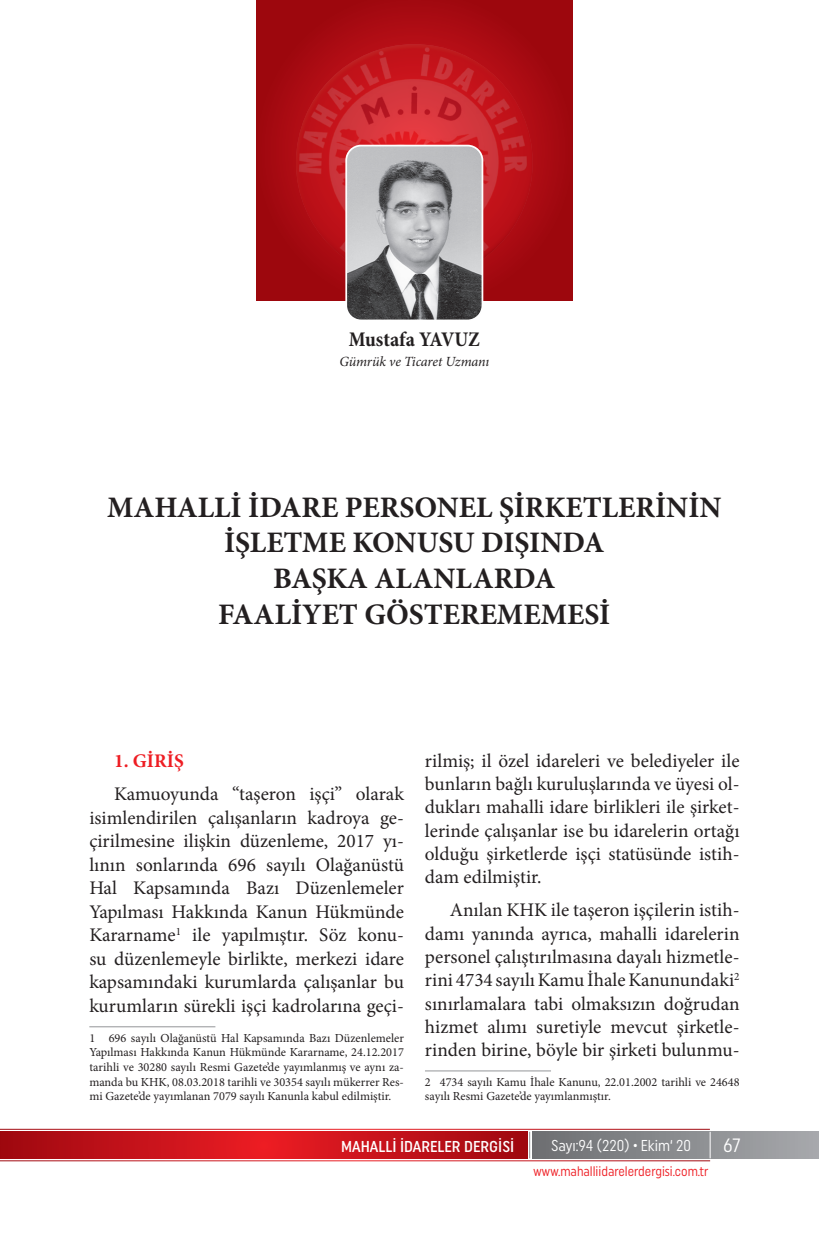
<style>
.page{position:relative;width:819px;height:1241px;background:#fff}
.page>*{position:absolute;margin:0;border:0;box-sizing:border-box;transform-origin:0 0}
.t1{font:700 29.75px/35.7px "Minion Pro";color:#231f20;text-align:center}
.t2{font:700 condensed 21px "Minion Pro";color:#231f20}
.t3{font:19.25px/23.3px "Minion Pro";color:#231f20;text-align:justify}
.t4{font:700 19.25px "Minion Pro";color:#ee1d23}
.t5{font:19.25px "Uniform Condensed";color:#fff}
.t6{font:500 15.75px "Uniform Condensed";color:#fff}
.t7{font:15.75px "Uniform Condensed";color:#fff;scale:.95 1}
.t8{font:italic 14px "Minion Pro";letter-spacing:-.015em;color:#231f20}
.t9{font:13.83px "Uniform Condensed";color:#ee1d23;scale:.92 1}
.t10{font:12.25px/14.7px "Minion Pro";color:#231f20;text-align:justify}
</style>
<div class="page">
<div style="left:532px;top:1131px;width:287px;height:27px;background:linear-gradient(to right,#6d6f71,#a8a9ad)"></div>
<svg style="left:0;top:1131px;width:527px;height:27px;background:#c41219"></svg>
<svg style="left:529px;top:1131px;width:1px;height:27px"></svg>
<svg style="left:709px;top:1131px;width:1px;height:27px"></svg>
<div style="left:256px;top:0;width:316px;height:300px;background:linear-gradient(to right,#a70a11,#a70a11)"></div>
<img style="left:296px;top:44px;width:236px;height:237px;border-radius:118px">
<img style="left:346px;top:145px;width:136px;height:173px">
<div style="left:345px;top:145px;width:138px;height:176px;border:2px solid #fff;border-radius:15px"></div>
<hr style="left:89px;top:1026px;width:126px;height:1px;background:#939598">
<hr style="left:425px;top:1070px;width:126px;height:1px;background:#939598">
<p class="t2" style="left:349px;top:324px;width:132px">Mustafa YAVUZ</p>
<p class="t8" style="left:339px;top:352px;width:151px">Gümrük ve Ticaret Uzmanı</p>
<h1 class="t1" style="left:107px;top:489px;width:616px">MAHALLİ İDARE PERSONEL ŞİRKETLERİNİN<br>İŞLETME KONUSU DIŞINDA<br>BAŞKA ALANLARDA<br>FAALİYET GÖSTEREMEMESİ</h1>
<p class="t4" style="left:114px;top:747px;width:71px">1. GİRİŞ</p>
<p class="t3" style="left:89px;top:782px;width:316px;text-indent:25px">Kamuoyunda “taşeron işçi” olarak isimlendirilen çalışanların kadroya ge&shy;çirilmesine ilişkin düzenleme, 2017 yı&shy;lının sonlarında 696 sayılı Olağanüstü Hal Kapsamında Bazı Düzenlemeler Yapılması Hakkında Kanun Hükmünde Kararname<sup>1</sup> ile yapılmıştır. Söz konu&shy;su düzenlemeyle birlikte, merkezi idare kapsamındaki kurumlarda çalışanlar bu kurumların sürekli işçi kadrolarına geçi-</p>
<p class="t10" style="left:89px;top:1030px;width:316px">1 696 sayılı Olağanüstü Hal Kapsamında Bazı Düzenlemeler Yapılması Hakkında Kanun Hükmünde Kararname, 24.12.2017 tarihli ve 30280 sayılı Resmi Gazete’de yayımlanmış ve aynı za&shy;manda bu KHK, 08.03.2018 tarihli ve 30354 sayılı mükerrer Res&shy;mi Gazete’de yayımlanan 7079 sayılı Kanunla kabul edilmiştir.</p>
<p class="t3" style="left:425px;top:749px;width:316px">rilmiş; il özel idareleri ve belediyeler ile bunların bağlı kuruluşlarında ve üyesi ol&shy;dukları mahalli idare birlikleri ile şirket&shy;lerinde çalışanlar ise bu idarelerin ortağı olduğu şirketlerde işçi statüsünde istih&shy;dam edilmiştir.</p>
<p class="t3" style="left:425px;top:898px;width:316px;text-indent:25px">Anılan KHK ile taşeron işçilerin istih&shy;damı yanında ayrıca, mahalli idarelerin personel çalıştırılmasına dayalı hizmetle&shy;rini 4734 sayılı Kamu İhale Kanunundaki<sup>2 </sup>sınırlamalara tabi olmaksızın doğrudan hizmet alımı suretiyle mevcut şirketle&shy;rinden birine, böyle bir şirketi bulunmu-</p>
<p class="t10" style="left:425px;top:1074px;width:316px">2 4734 sayılı Kamu İhale Kanunu, 22.01.2002 tarihli ve 24648 sayılı Resmi Gazete’de yayımlanmıştır.</p>
<p class="t6" style="left:341px;top:1136px;width:175px">MAHALLİ İDARELER DERGİSİ</p>
<p class="t7" style="left:551px;top:1136px;width:149px">Sayı:94 (220) • Ekim‘ 20</p>
<p class="t5" style="left:723px;top:1133px;width:19px">67</p>
<p class="t9" style="left:533px;top:1162px;width:192px">www.mahalliidarelerdergisi.com.tr</p>
</div>
